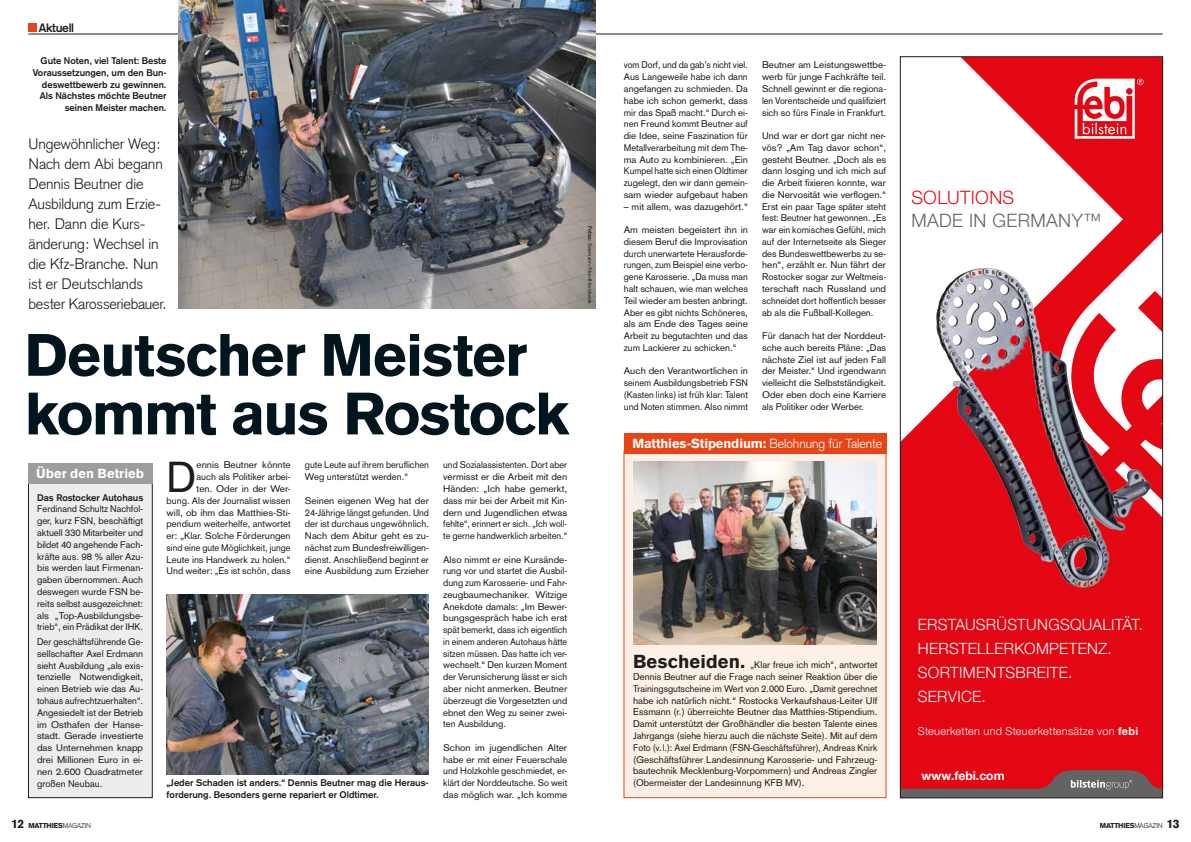
<style>
.page{position:relative;width:1191px;height:842px;background:#fff}
.page>*{position:absolute;margin:0;border:0;box-sizing:border-box;transform-origin:0 0}
.t1{font:900 58.6px/58.6px "Akzidenz Grotesk";letter-spacing:-.03em;color:#00151d}
.t2{font:42.5px "Akzidenz Grotesk";color:#1d1d1b}
.t3{font:18.4px "Helvetica Neue World 45 Lt";letter-spacing:.025em;color:#646363}
.t4{font:18.4px "Helvetica Neue World 45 Lt";letter-spacing:.02em;color:#e4101a}
.t5{font:15.4px/24.2px "Helvetica Neue World 45 Lt";letter-spacing:.02em;color:#fff}
.t6{font:300 15px/20px "Akzidenz Grotesk";letter-spacing:-.005em;color:#1d1d1b}
.t7{font:900 13px "Akzidenz Grotesk";letter-spacing:-.01em;color:#fff}
.t8{font:700 12.1px "Helvetica Neue World 75";color:#fff}
.t9{font:700 12px "Akzidenz Grotesk";letter-spacing:-.025em;color:#1d1d1b}
.t10{font:10.9px "Helvetica Neue World 45 Lt";letter-spacing:.025em;color:#fff}
.t11{font:9.5px/11.8px "Akzidenz Grotesk";color:#1d1d1b;text-align:justify}
.t12{font:9.5px/11.8px "Akzidenz Grotesk";color:#1d1d1b;text-align:justify;scale:1.05 1}
.t13{font:9.5px/11.8px "Akzidenz Grotesk";color:#1d1d1b;text-align:justify;scale:1.04 1}
.t14{font:9.5px/11.8px "Akzidenz Grotesk";color:#1d1d1b;text-align:justify;scale:.95 1}
.t15{font:700 9.5px/11.8px "Akzidenz Grotesk";color:#1d1d1b}
.t16{font:9.5px/11.8px "Akzidenz Grotesk";color:#1d1d1b;text-align:justify;scale:.96 1}
.t17{font:900 7px "Akzidenz Grotesk";letter-spacing:-.025em;color:#1d1d1b}
.t18{font:5.5px "Akzidenz Grotesk";color:#1d1d1b}
.s1{font-weight:300}
.s2{font-weight:700}
.s3{font-weight:900;font-size:18.5px}
.s4{font-family:"Helvetica Neue World 75";font-weight:700}
.s5{font-size:12px}
</style>
<div class="page">
<hr style="left:28px;top:34px;width:1134px;height:1px;background:#1d1d1b">
<div style="left:28px;top:23px;width:9px;height:9px;background:#e74517"></div>
<img style="left:167px;top:594px;width:262px;height:180px">
<div style="left:624px;top:451px;width:262px;height:347px;background:#feefe7"></div>
<div style="left:28px;top:472px;width:124px;height:326px;background:#ededed"></div>
<div style="left:28px;top:472px;width:124px;height:326px;border:1px solid #1d1d1b"></div>
<img style="left:633px;top:461px;width:244px;height:184px">
<div style="left:624px;top:433px;width:262px;height:21px;background:#e74517"></div>
<div style="left:28px;top:463px;width:124px;height:20px;background:#9d9d9c"></div>
<img style="left:178px;top:0;width:417px;height:309px">
<div style="left:900px;top:57px;width:262px;height:735px;background:#e30613"></div>
<svg style="left:1136px;top:234px;width:24px;height:24px"></svg>
<svg style="left:902px;top:59px;width:221px;height:199px;fill:#fff"></svg>
<svg style="left:1074px;top:79px;width:69px;height:60px"></svg>
<img style="left:902px;top:258px;width:258px;height:330px">
<svg style="left:900px;top:770px;width:262px;height:29px"></svg>
<div style="left:900px;top:57px;width:262px;height:741px;border:1px solid #1d1d1b"></div>
<p class="t9" style="left:39px;top:20px;width:37px">Aktuell</p>
<p class="t15" style="left:33px;top:55px;width:135px;text-align:right">Gute Noten, viel Talent: Beste<br>Voraussetzungen, um den Bun&shy;deswettbewerb zu gewinnen.<br>Als Nächstes möchte Beutner seinen Meister machen.</p>
<p class="t14" style="left:624px;top:59px;width:132px">vom Dorf, und da gab’s nicht viel.<br>Aus Langeweile habe ich dann angefangen zu schmieden. Da habe ich schon gemerkt, dass mir das Spaß macht.“ Durch ei&shy;nen Freund kommt Beutner auf die Idee, seine Faszination für Metallverarbeitung mit dem The&shy;ma Auto zu kombinieren. „Ein Kumpel hatte sich einen Oldtimer zugelegt, den wir dann gemein&shy;sam wieder aufgebaut haben</p>
<p class="t13" style="left:624px;top:200px;width:121px">– mit allem, was dazugehört.“</p>
<p class="t12" style="left:624px;top:224px;width:120px">Am meisten begeistert ihn in diesem Beruf die Improvisation durch unerwartete Herausforde&shy;rungen, zum Beispiel eine verbo&shy;gene Karosserie. „Da muss man halt schauen, wie man welches Teil wieder am besten anbringt.<br>Aber es gibt nichts Schöneres, als am Ende des Tages seine Arbeit zu begutachten und das zum Lackierer zu schicken.“</p>
<p class="t12" style="left:624px;top:365px;width:120px">Auch den Verantwortlichen in seinem Ausbildungsbetrieb FSN (Kasten links) ist früh klar: Talent und Noten stimmen. Also nimmt</p>
<h3 class="t7" style="left:632px;top:436px;width:251px">Matthies-Stipendium: <span class="s1">Belohnung für Talente</span></h3>
<h3 class="t7" style="left:36px;top:466px;width:109px">Über den Betrieb</h3>
<p class="t13" style="left:762px;top:59px;width:121px">Beutner am Leistungswettbe&shy;werb für junge Fachkräfte teil.<br>Schnell gewinnt er die regiona&shy;len Vorentscheide und qualifiziert sich so fürs Finale in Frankfurt.</p>
<p class="t11" style="left:762px;top:130px;width:126px">Und war er dort gar nicht ner&shy;vös? „Am Tag davor schon“, gesteht Beutner. „Doch als es dann losging und ich mich auf die Arbeit fixieren konnte, war die Nervosität wie verflogen.“ Erst ein paar Tage später steht fest: Beutner hat gewonnen. „Es war ein komisches Gefühl, mich auf der Internetseite als Sieger des Bundeswettbewerbs zu se&shy;hen“, erzählt er. Nun fährt der Rostocker sogar zur Weltmeis&shy;terschaft nach Russland und schneidet dort hoffentlich besser ab als die Fußball-Kollegen.</p>
<p class="t11" style="left:762px;top:330px;width:126px">Für danach hat der Norddeut&shy;sche auch bereits Pläne: „Das nächste Ziel ist auf jeden Fall der Meister.“ Und irgendwann vielleicht die Selbstständigkeit.<br>Oder eben doch eine Karriere als Politiker oder Werber.</p>
<h3 class="t6" style="left:28px;top:134px;width:140px">Ungewöhnlicher Weg:<br>Nach dem Abi begann<br>Dennis Beutner die<br>Ausbildung zum Erzie&shy;her. Dann die Kurs&shy;änderung: Wechsel in die Kfz-Branche. Nun ist er Deutschlands bester Karosseriebauer.</h3>
<h1 class="t1" style="left:25px;top:325px;width:546px">Deutscher Meister kommt aus Rostock</h1>
<p class="t11" style="left:305px;top:459px;width:126px">gute Leute auf ihrem beruflichen<br>Weg unterstützt werden.“</p>
<p class="t12" style="left:305px;top:494px;width:120px">Seinen eigenen Weg hat der 24-Jährige längst gefunden. Und der ist durchaus ungewöhnlich.<br>Nach dem Abitur geht es zu&shy;nächst zum Bundesfreiwilligen&shy;dienst. Anschließend beginnt er eine Ausbildung zum Erzieher</p>
<p class="t18" style="left:593px;top:226px;width:79px;rotate:90deg"><span class="s2">Fotos:</span> Seemann/NordHandwerk</p>
<p class="t16" style="left:443px;top:459px;width:131px">und Sozialassistenten. Dort aber vermisst er die Arbeit mit den Händen: „Ich habe gemerkt, dass mir bei der Arbeit mit Kin&shy;dern und Jugendlichen etwas fehlte“, erinnert er sich. „Ich woll&shy;te gerne handwerklich arbeiten.“</p>
<p class="t13" style="left:443px;top:553px;width:121px">Also nimmt er eine Kursände&shy;rung vor und startet die Ausbil&shy;dung zum Karosserie- und Fahr&shy;zeugbaumechaniker. Witzige Anekdote damals: „Im Bewer&shy;bungsgespräch habe ich erst spät bemerkt, dass ich eigentlich in einem anderen Autohaus hätte sitzen müssen. Das hatte ich ver&shy;wechselt.“ Den kurzen Moment der Verunsicherung lässt er sich aber nicht anmerken. Beutner überzeugt die Vorgesetzten und ebnet den Weg zu seiner zwei&shy;ten Ausbildung.</p>
<p class="t12" style="left:443px;top:742px;width:120px">Schon im jugendlichen Alter habe er mit einer Feuerschale und Holzkohle geschmiedet, er&shy;klärt der Norddeutsche. So weit das möglich war. „Ich komme</p>
<h2 class="t2" style="left:167px;top:452px;width:31px">D</h2>
<p class="t12" style="left:167px;top:459px;width:120px;text-align:right">ennis Beutner könnte<br>auch als Politiker arbei-<br>ten. Oder in der Wer-<br>bung. Als der Journalist wissen will, ob ihm das Matthies-Sti&shy;pendium weiterhelfe, antwortet er: „Klar. Solche Förderungen sind eine gute Möglichkeit, junge<br>Leute ins Handwerk zu holen.“<br>Und weiter: „Es ist schön, dass</p>
<p class="t15" style="left:37px;top:491px;width:108px">Das Rostocker Autohaus</p>
<p class="t11" style="left:37px;top:503px;width:108px">Ferdinand Schultz Nachfol&shy;ger, kurz FSN, beschäftigt aktuell 330 Mitarbeiter und bildet 40 angehende Fach&shy;kräfte aus. 98 % aller Azu&shy;bis werden laut Firmenan&shy;gaben übernommen. Auch deswegen wurde FSN be&shy;reits selbst ausgezeichnet: als „Top-Ausbildungsbe&shy;trieb“, ein Prädikat der IHK.</p>
<p class="t11" style="left:37px;top:636px;width:108px">Der geschäftsführende Ge&shy;sellschafter Axel Erdmann sieht Ausbildung „als exis&shy;tenzielle Notwendigkeit, einen Betrieb wie das Au&shy;tohaus aufrechtzuerhalten“.<br>Angesiedelt ist der Betrieb im Osthafen der Hanse&shy;stadt. Gerade investierte das Unternehmen knapp drei Millionen Euro in ei&shy;nen 2.600 Quadratmeter großen Neubau.</p>
<p class="t11" style="left:633px;top:659px;width:246px"><span class="s3">Bescheiden.</span> „Klar freue ich mich“, antwortet Dennis Beutner auf die Frage nach seiner Reaktion über die Trainingsgutscheine im Wert von 2.000 Euro. „Damit gerechnet habe ich natürlich nicht.“ Rostocks Verkaufshaus-Leiter Ulf Essmann (r.) überreichte Beutner das Matthies-Stipendium.<br>Damit unterstützt der Großhändler die besten Talente eines Jahrgangs (siehe hierzu auch die nächste Seite). Mit auf dem Foto (v.l.): Axel Erdmann (FSN-Geschäftsführer), Andreas Knirk (Geschäftsführer Landesinnung Karosserie- und Fahrzeug&shy;bautechnik Mecklenburg-Vorpommern) und Andreas Zingler (Obermeister der Landesinnung KFB MV).</p>
<p class="t15" style="left:167px;top:777px;width:263px">„Jeder Schaden ist anders.“ Dennis Beutner mag die Heraus&shy;forderung. Besonders gerne repariert er Oldtimer.</p>
<h3 class="t4" style="left:911px;top:187px;width:104px">SOLUTIONS</h3>
<h3 class="t3" style="left:911px;top:210px;width:191px">MADE IN GERMANY™</h3>
<h3 class="t5" style="left:918px;top:612px;width:226px">ERSTAUSRÜSTUNGSQUALITÄT.<br>HERSTELLERKOMPETENZ.<br>SORTIMENTSBREITE.<br>SERVICE.</h3>
<p class="t10" style="left:918px;top:725px;width:222px">Steuerketten und Steuerkettensätze von <span class="s4">febi</span></p>
<p class="t8" style="left:921px;top:769px;width:85px">www.febi.com</p>
<p class="t17" style="left:11px;top:821px;width:81px"><span class="s5">12</span> MATTHIES<span class="s1">MAGAZIN</span></p>
<p class="t17" style="left:1100px;top:821px;width:81px">MATTHIES<span class="s1">MAGAZIN</span> <span class="s5">13</span></p>
</div>
